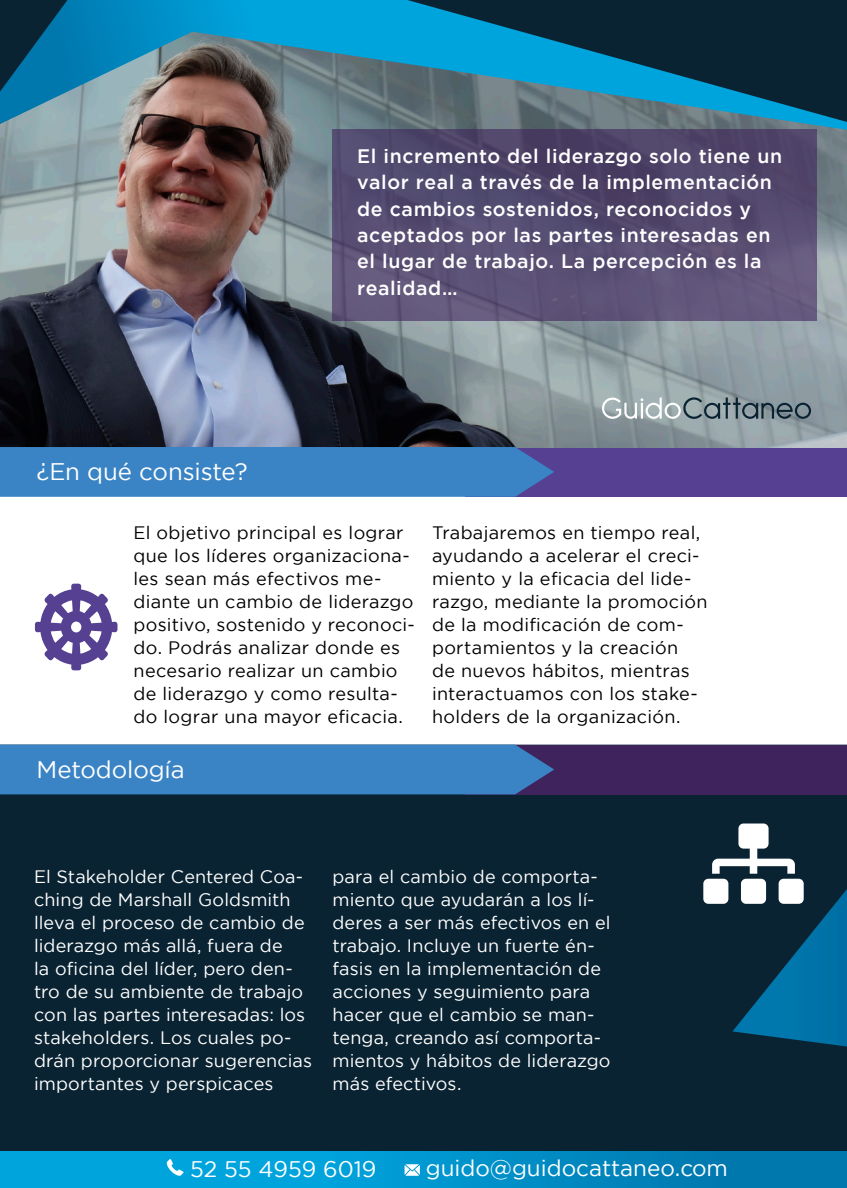
<style>
.page{position:relative;width:847px;height:1188px;background:#fff}
.page>*{position:absolute;margin:0;border:0;box-sizing:border-box;transform-origin:0 0}
.t1{font:24px "Gotham";letter-spacing:-.005em;color:#fff}
.t2{font:22.5px "Gotham";color:#fff}
.t3{font:500 19.5px/26.4px "Gotham";letter-spacing:.03em;color:#fff}
.t4{font:18px/23px "Gotham";letter-spacing:.01em;color:#fff}
.t5{font:18px/23px "Gotham";letter-spacing:.02em;color:#000}
</style>
<div class="page">
<div style="left:0;top:794px;width:847px;height:357px;background:#0a2332"></div>
<div style="left:466px;top:447px;width:381px;height:50px;background:#554092"></div>
<div style="left:466px;top:745px;width:381px;height:49px;background:#3f235c"></div>
<img style="left:0;top:130px;width:847px;height:317px">
<div style="left:333px;top:129px;width:484px;height:192px;background:linear-gradient(to bottom,#494065,#64597d)"></div>
<svg style="left:602px;top:397px;width:209px;height:23px;background:#8a989d"></svg>
<div style="left:0;top:447px;width:554px;height:50px;background:#3a84c5"></div>
<div style="left:0;top:745px;width:554px;height:49px;background:#3a84c5"></div>
<svg style="left:703px;top:824px;width:144px;height:223px;background:#214f67"></svg>
<svg style="left:35px;top:584px;width:82px;height:86px"></svg>
<svg style="left:0;top:0;width:847px;height:130px;background:#2e6c85"></svg>
<div style="left:0;top:1151px;width:847px;height:37px;background:linear-gradient(to right,#00b0ea,#0076ac)"></div>
<svg style="left:167px;top:1159px;width:17px;height:17px"></svg>
<svg style="left:405px;top:1164px;width:15px;height:12px"></svg>
<h1 class="t1" style="left:37px;top:458px;width:213px">¿En qué consiste?</h1>
<p class="t3" style="left:357px;top:144px;width:426px">El incremento del liderazgo solo tiene un valor real a través de la implementación de cambios sostenidos, reconocidos y aceptados por las partes interesadas en el lugar de trabajo. La percepción es la realidad…</p>
<p class="t5" style="left:134px;top:521px;width:283px">El objetivo principal es lograr que los líderes organizaciona&shy;les sean más efectivos me&shy;diante un cambio de liderazgo positivo, sostenido y reconoci&shy;do. Podrás analizar donde es necesario realizar un cambio de liderazgo y como resulta&shy;do lograr una mayor eficacia.</p>
<p class="t5" style="left:432px;top:521px;width:277px">Trabajaremos en tiempo real, ayudando a acelerar el creci&shy;miento y la eficacia del lide&shy;razgo, mediante la promoción de la modificación de com&shy;portamientos y la creación<br>de nuevos hábitos, mientras interactuamos con los stake&shy;holders de la organización.</p>
<h1 class="t1" style="left:37px;top:756px;width:150px">Metodología</h1>
<p class="t4" style="left:34px;top:865px;width:280px">El Stakeholder Centered Coa&shy;ching de Marshall Goldsmith lleva el proceso de cambio de liderazgo más allá, fuera de<br>la oficina del líder, pero den&shy;tro de su ambiente de trabajo con las partes interesadas: los stakeholders. Los cuales po&shy;drán proporcionar sugerencias importantes y perspicaces</p>
<p class="t4" style="left:333px;top:865px;width:280px">para el cambio de comporta&shy;miento que ayudarán a los lí&shy;deres a ser más efectivos en el trabajo. Incluye un fuerte én&shy;fasis en la implementación de acciones y seguimiento para hacer que el cambio se man&shy;tenga, creando así comporta&shy;mientos y hábitos de liderazgo más efectivos.</p>
<p class="t2" style="left:190px;top:1156px;width:188px">52 55 4959 6019</p>
<p class="t2" style="left:426px;top:1155px;width:304px">guido@guidocattaneo.com</p>
</div>
